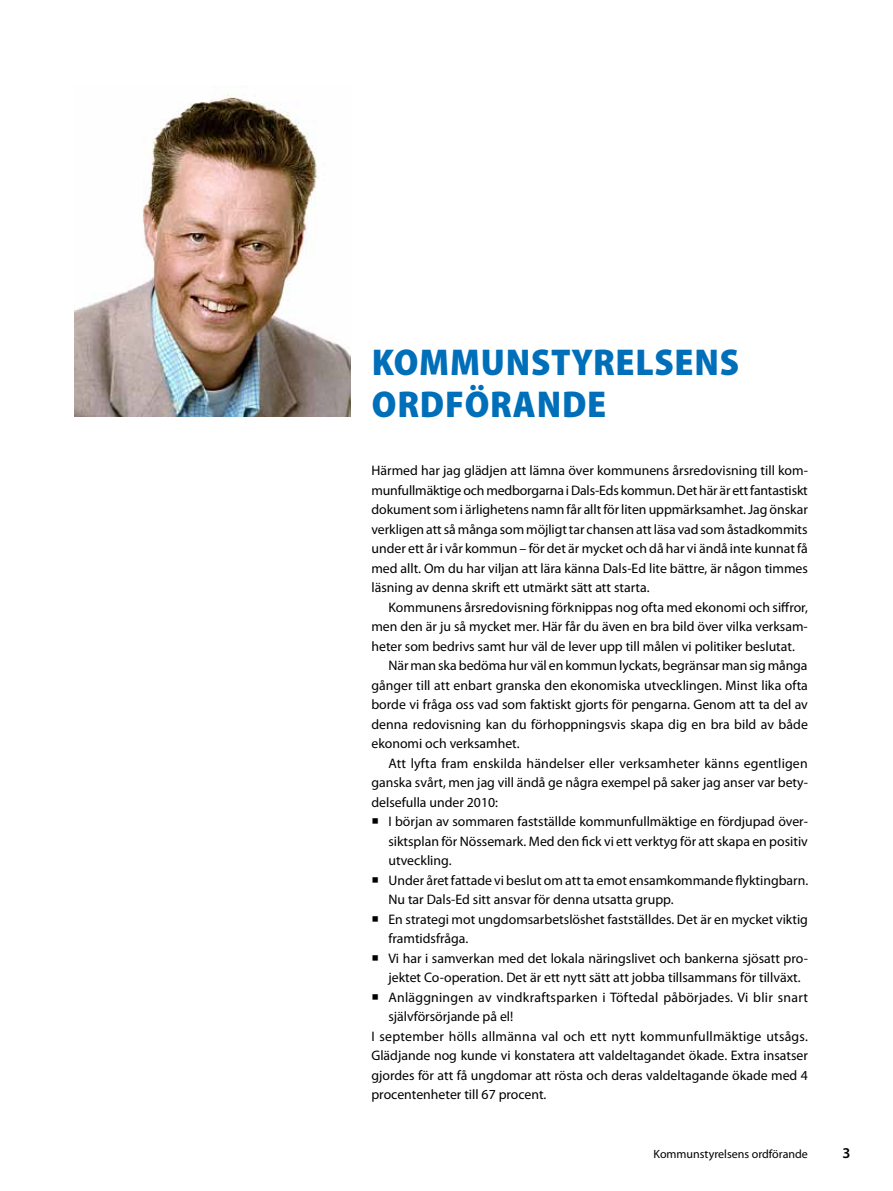
<style>
.page{position:relative;width:893px;height:1191px;background:#fff}
.page>*{position:absolute;margin:0;border:0;box-sizing:border-box;transform-origin:0 0}
.t1{font:900 semi-condensed 37.5px/42px "Myriad Pro";letter-spacing:.02em;color:#006fb9}
.t2{font:600 15px "Myriad Pro";color:#000}
.t3{font:13.8px/19.5px "Myriad Pro";color:#000;text-align:justify}
.t4{font:13.8px "Myriad Pro";letter-spacing:.02em;color:#000}
.t5{font:12px "Myriad Pro";color:#000}
</style>
<div class="page">
<img style="left:74px;top:95px;width:276px;height:322px">
<h1 class="t1" style="left:372px;top:341px;width:369px">KOMMUNSTYRELSENS<br>ORDFÖRANDE</h1>
<p class="t3" style="left:371px;top:460px;width:438px">Härmed har jag glädjen att lämna över kommunens årsredovisning till kom&shy;munfullmäktige och medborgarna i Dals-Eds kommun. Det här är ett fantastiskt dokument som i ärlighetens namn får allt för liten uppmärksamhet. Jag önskar verkligen att så många som möjligt tar chansen att läsa vad som åstadkommits under ett år i vår kommun – för det är mycket och då har vi ändå inte kunnat få med allt. Om du har viljan att lära känna Dals-Ed lite bättre, är någon timmes läsning av denna skrift ett utmärkt sätt att starta.</p>
<p class="t3" style="left:388px;top:597px;width:421px">Kommunens årsredovisning förknippas nog ofta med ekonomi och siffror,</p>
<p class="t3" style="left:371px;top:616px;width:438px">men den är ju så mycket mer. Här får du även en bra bild över vilka verksam-</p>
<p class="t3" style="left:371px;top:636px;width:425px">heter som bedrivs samt hur väl de lever upp till målen vi politiker beslutat.</p>
<p class="t3" style="left:388px;top:655px;width:421px">När man ska bedöma hur väl en kommun lyckats, begränsar man sig många</p>
<p class="t3" style="left:371px;top:675px;width:438px">gånger till att enbart granska den ekonomiska utvecklingen. Minst lika ofta</p>
<p class="t3" style="left:371px;top:694px;width:438px">borde vi fråga oss vad som faktiskt gjorts för pengarna. Genom att ta del av</p>
<p class="t3" style="left:371px;top:714px;width:438px">denna redovisning kan du förhoppningsvis skapa dig en bra bild av både</p>
<p class="t3" style="left:371px;top:733px;width:150px">ekonomi och verksamhet.</p>
<p class="t3" style="left:388px;top:753px;width:421px">Att lyfta fram enskilda händelser eller verksamheter känns egentligen</p>
<p class="t3" style="left:371px;top:772px;width:438px">ganska svårt, men jag vill ändå ge några exempel på saker jag anser var bety-</p>
<p class="t3" style="left:371px;top:792px;width:128px">delsefulla under 2010:</p>
<p class="t3" style="left:388px;top:811px;width:421px">I början av sommaren fastställde kommunfullmäktige en fördjupad över-</p>
<p class="t3" style="left:388px;top:831px;width:421px">siktsplan för Nössemark. Med den fick vi ett verktyg för att skapa en positiv</p>
<p class="t3" style="left:388px;top:850px;width:65px">utveckling.</p>
<p class="t3" style="left:388px;top:870px;width:421px">Under året fattade vi beslut om att ta emot ensamkommande flyktingbarn.</p>
<p class="t3" style="left:388px;top:889px;width:287px">Nu tar Dals-Ed sitt ansvar för denna utsatta grupp.</p>
<p class="t3" style="left:388px;top:909px;width:421px">En strategi mot ungdomsarbetslöshet fastställdes. Det är en mycket viktig</p>
<p class="t3" style="left:388px;top:928px;width:81px">framtidsfråga.</p>
<p class="t3" style="left:388px;top:948px;width:421px">Vi har i samverkan med det lokala näringslivet och bankerna sjösatt pro-</p>
<p class="t3" style="left:388px;top:967px;width:414px">jektet Co-operation. Det är ett nytt sätt att jobba tillsammans för tillväxt.</p>
<p class="t4" style="left:388px;top:988px;width:421px">Anläggningen av vindkraftsparken i Töftedal påbörjades. Vi blir snart</p>
<p class="t3" style="left:388px;top:1006px;width:126px">självförsörjande på el!</p>
<p class="t3" style="left:371px;top:1026px;width:438px">I september hölls allmänna val och ett nytt kommunfullmäktige utsågs.</p>
<p class="t3" style="left:371px;top:1045px;width:438px">Glädjande nog kunde vi konstatera att valdeltagandet ökade. Extra insatser</p>
<p class="t3" style="left:371px;top:1065px;width:438px">gjordes för att få ungdomar att rösta och deras valdeltagande ökade med 4</p>
<p class="t3" style="left:371px;top:1084px;width:177px">procentenheter till 67 procent.</p>
<p class="t5" style="left:653px;top:1146px;width:156px">Kommunstyrelsens ordförande</p>
<p class="t2" style="left:842px;top:1143px;width:10px">3</p>
</div>
